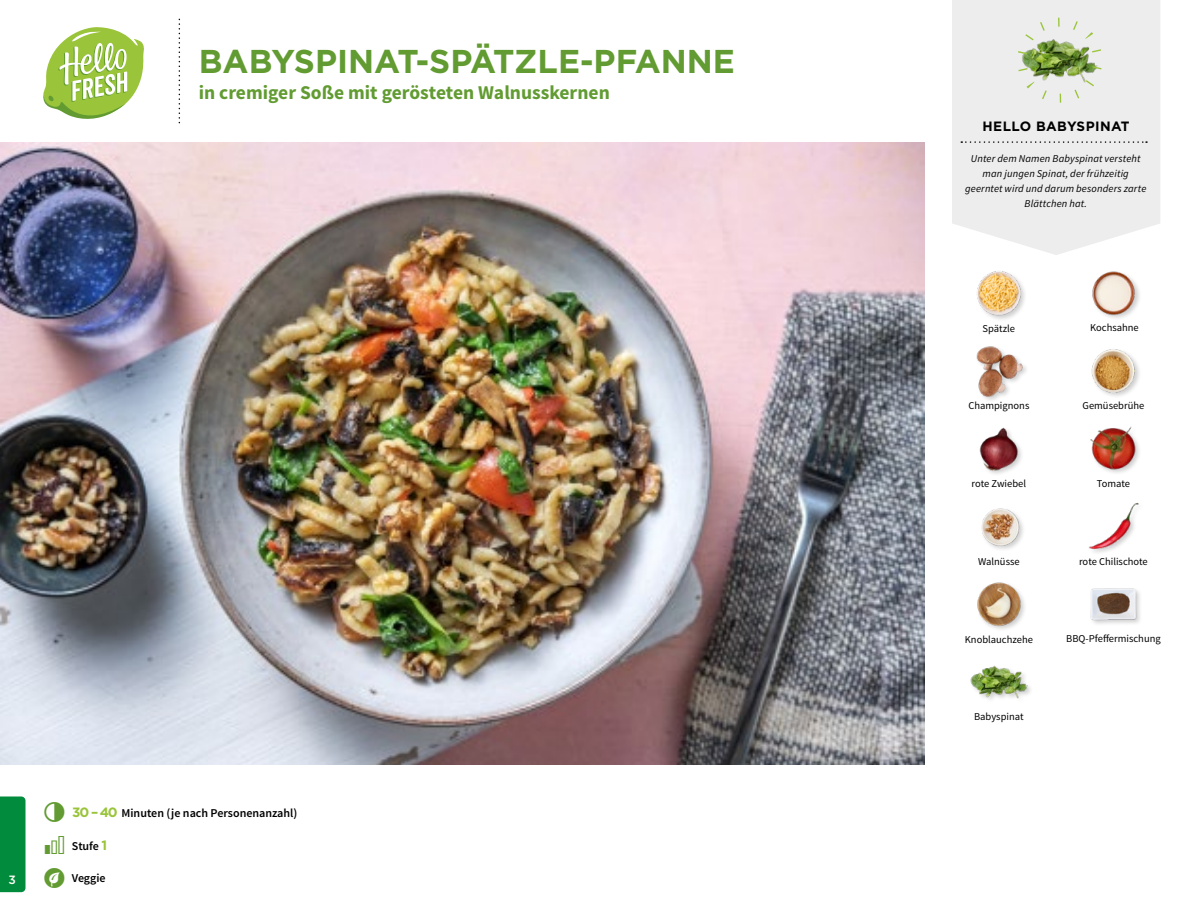
<style>
.page{position:relative;width:1188px;height:918px;background:#fff}
.page>*{position:absolute;margin:0;border:0;box-sizing:border-box;transform-origin:0 0}
.t1{font:700 33px "Gotham";color:#619b31}
.t2{font:700 19.5px "Source Sans Pro";color:#619b31}
.t3{font:700 13.5px "Gotham";letter-spacing:.03em;color:#000}
.t4{font:600 12px "Source Sans Pro";color:#000}
.t5{font:500 12px "Gotham";color:#fffef7}
.t6{font:10.5px "Source Sans Pro";color:#000}
.t7{font:italic 10.5px/14.7px "Source Sans Pro";letter-spacing:.015em;color:#000;text-align:center}
.s1{font-family:"Gotham";font-weight:700;font-size:13.5px;color:#9ac43a}
</style>
<div class="page">
<svg style="left:43px;top:27px;width:101px;height:92px"></svg>
<div style="left:970px;top:664px;width:64px;height:41px;background:#000;opacity:.2"></div>
<img style="left:970px;top:664px;width:58px;height:41px">
<img style="left:1090px;top:588px;width:50px;height:36px">
<img style="left:977px;top:582px;width:48px;height:48px">
<img style="left:981px;top:508px;width:42px;height:41px">
<img style="left:1089px;top:503px;width:50px;height:50px">
<img style="left:1090px;top:426px;width:49px;height:47px">
<img style="left:979px;top:427px;width:43px;height:47px">
<img style="left:976px;top:346px;width:50px;height:53px">
<img style="left:1091px;top:349px;width:48px;height:47px">
<img style="left:1092px;top:271px;width:48px;height:48px">
<img style="left:977px;top:271px;width:48px;height:49px">
<svg style="left:952px;top:0;width:208px;height:255px;background:#eee"></svg>
<svg style="left:961px;top:141px;width:186px;height:2px"></svg>
<img style="left:1022px;top:22px;width:76px;height:76px">
<div style="left:1017px;top:18px;width:85px;height:85px;border:9px dashed #9ac43a;border-radius:50%"></div>
<img style="left:0;top:142px;width:925px;height:623px">
<div style="left:0;top:796px;width:26px;height:96px;background:#008b3d"></div>
<h1 class="t1" style="left:199px;top:39px;width:538px">BABYSPINAT-SPÄTZLE-PFANNE</h1>
<h2 class="t2" style="left:199px;top:80px;width:413px">in cremiger Soße mit gerösteten Walnusskernen</h2>
<p class="t5" style="left:9px;top:872px;width:6px">1</p>
<p class="t5" style="left:9px;top:872px;width:9px">3</p>
<p class="t4" style="left:72px;top:805px;width:227px"><span class="s1">30 –40</span> Minuten (je nach Personenanzahl)</p>
<p class="t4" style="left:72px;top:838px;width:37px">Stufe <span class="s1">1</span></p>
<p class="t4" style="left:72px;top:870px;width:35px">Veggie</p>
<p class="t3" style="left:983px;top:117px;width:149px">HELLO BABYSPINAT</p>
<p class="t7" style="left:965px;top:152px;width:183px">Unter dem Namen Babyspinat versteht man jungen Spinat, der frühzeitig geerntet wird und darum besonders zarte<br>Blättchen hat.</p>
<p class="t6" style="left:983px;top:322px;width:34px">Spätzle</p>
<p class="t6" style="left:1090px;top:321px;width:50px">Kochsahne</p>
<p class="t6" style="left:968px;top:399px;width:63px">Champignons</p>
<p class="t6" style="left:1083px;top:399px;width:63px">Gemüsebrühe</p>
<p class="t6" style="left:972px;top:477px;width:56px">rote Zwiebel</p>
<p class="t6" style="left:1097px;top:477px;width:35px">Tomate</p>
<p class="t6" style="left:978px;top:555px;width:43px">Walnüsse</p>
<p class="t6" style="left:1079px;top:555px;width:70px">rote Chilischote</p>
<p class="t6" style="left:965px;top:633px;width:70px">Knoblauchzehe</p>
<p class="t6" style="left:1066px;top:632px;width:96px">BBQ-Pfeffermischung</p>
<p class="t6" style="left:974px;top:710px;width:51px">Babyspinat</p>
</div>
